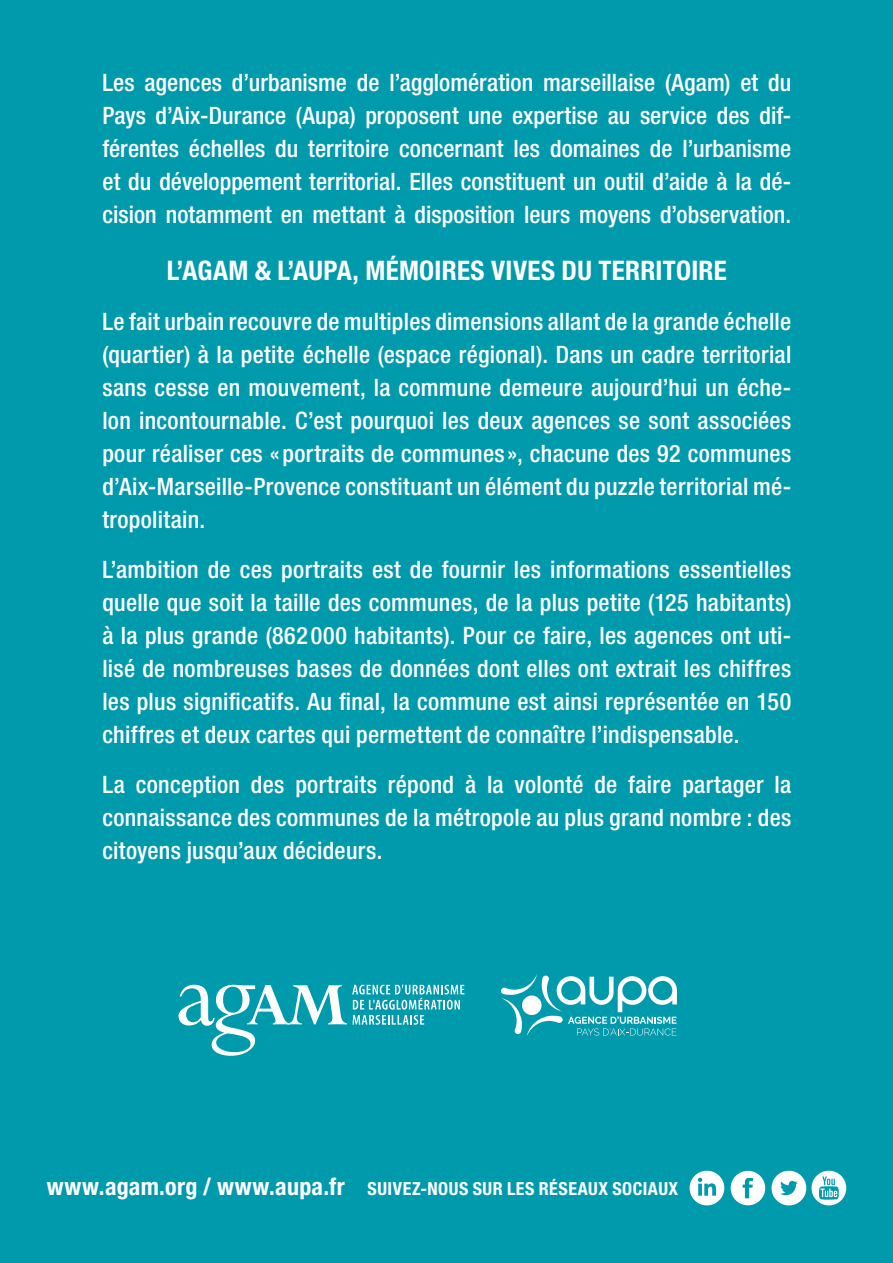
<style>
.page{position:relative;width:893px;height:1263px;background:#009aad}
.page>*{position:absolute;margin:0;border:0;box-sizing:border-box;transform-origin:0 0}
.t1{font:700 condensed 27px "Helvetica Neue LT Std";letter-spacing:.01em;color:#fff}
.t2{font:500 condensed 24px/33px "Helvetica Neue LT Std";letter-spacing:.01em;color:#fff;text-align:justify}
.t3{font:700 condensed 24px "Helvetica Neue LT Std";letter-spacing:.015em;color:#fff}
.t4{font:700 condensed 18px "Helvetica Neue LT Std";letter-spacing:.03em;color:#fff}
</style>
<div class="page">
<svg style="left:178px;top:985px;width:286px;height:71px"></svg>
<svg style="left:501px;top:974px;width:176px;height:62px"></svg>
<div style="left:522px;top:995px;width:20px;height:20px;background:#fff;border-radius:50%"></div>
<div style="left:690px;top:1171px;width:34px;height:34px;background:#fff;border-radius:17px"></div>
<svg style="left:698px;top:1178px;width:18px;height:18px"></svg>
<div style="left:772px;top:1171px;width:34px;height:34px;background:#fff;border-radius:17px"></div>
<svg style="left:780px;top:1181px;width:18px;height:14px"></svg>
<div style="left:731px;top:1171px;width:34px;height:34px;background:#fff;border-radius:17px"></div>
<svg style="left:743px;top:1178px;width:10px;height:20px"></svg>
<div style="left:812px;top:1171px;width:34px;height:34px;background:#fff;border-radius:17px"></div>
<svg style="left:819px;top:1176px;width:20px;height:23px"></svg>
<p class="t2" style="left:102px;top:65px;width:690px">Les agences d’urbanisme de l’agglomération marseillaise (Agam) et du Pays d’Aix-Durance (Aupa) proposent une expertise au service des dif&shy;férentes échelles du territoire concernant les domaines de l’urbanisme et du développement territorial. Elles constituent un outil d’aide à la dé&shy;cision notamment en mettant à disposition leurs moyens d’observation.</p>
<p class="t1" style="left:167px;top:254px;width:562px">L’AGAM &amp; L’AUPA, MÉMOIRES VIVES DU TERRITOIRE</p>
<p class="t2" style="left:102px;top:305px;width:690px">Le fait urbain recouvre de multiples dimensions allant de la grande échelle (quartier) à la petite échelle (espace régional). Dans un cadre territorial sans cesse en mouvement, la commune demeure aujourd’hui un éche&shy;lon incontournable. C’est pourquoi les deux agences se sont associées pour réaliser ces « portraits de communes », chacune des 92 communes d’Aix-Marseille-Provence constituant un élément du puzzle territorial mé&shy;tropolitain.</p>
<p class="t2" style="left:102px;top:553px;width:690px">L’ambition de ces portraits est de fournir les informations essentielles quelle que soit la taille des communes, de la plus petite (125 habitants) à la plus grande (862 000 habitants). Pour ce faire, les agences ont uti&shy;lisé de nombreuses bases de données dont elles ont extrait les chiffres les plus significatifs. Au final, la commune est ainsi représentée en 150 chiffres et deux cartes qui permettent de connaître l’indispensable.</p>
<p class="t2" style="left:102px;top:768px;width:690px">La conception des portraits répond à la volonté de faire partager la connaissance des communes de la métropole au plus grand nombre : des citoyens jusqu’aux décideurs.</p>
<p class="t3" style="left:47px;top:1172px;width:300px">www.agam.org / www.aupa.fr</p>
<p class="t4" style="left:368px;top:1178px;width:312px">SUIVEZ-NOUS SUR LES RÉSEAUX SOCIAUX</p>
</div>
